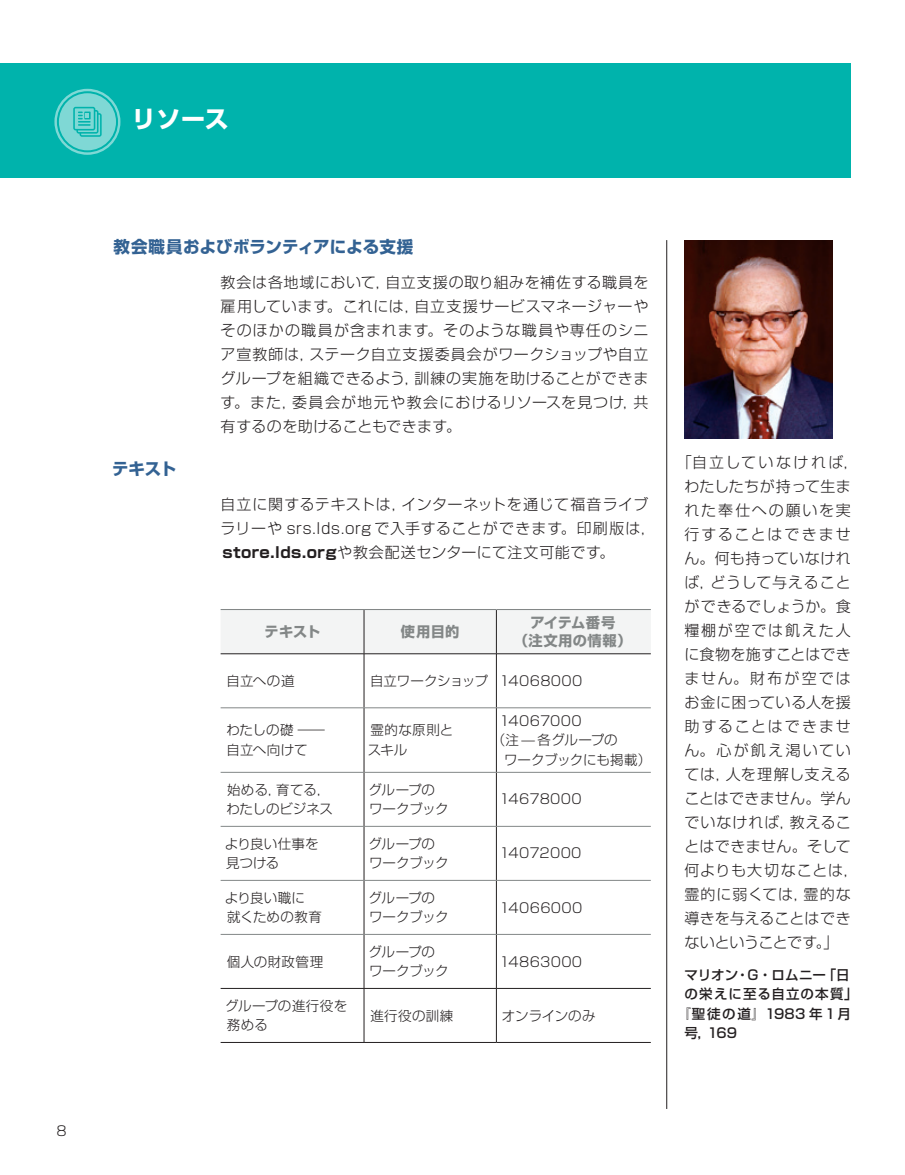
<style>
.page{position:relative;width:905px;height:1175px;background:#fff}
.page>*{position:absolute;margin:0;border:0;box-sizing:border-box;transform-origin:0 0}
.t1{font:700 24px "Shin Go Pr 6 N";color:#fff}
.t2{font:700 16.5px "Shin Go Pr 6 N";letter-spacing:.005em;color:#336293}
.t3{font:300 15px/24px "Shin Go Pr 6 N";letter-spacing:.045em;color:#231f20}
.t4{font:700 14.25px/18px "Shin Go Pr 6 N";letter-spacing:.02em;color:#838787;text-align:center}
.t5{font:300 13.5px/19.5px "Shin Go Pr 6 N";letter-spacing:.005em;color:#231f20}
.t6{font:300 13.5px/19.5px "Shin Go Pr 6 N";letter-spacing:-.015em;color:#231f20}
.t7{font:300 13.5px/19.5px "Shin Go Pr 6 N";letter-spacing:.025em;color:#231f20}
.t8{font:500 13.5px "Shin Go Pr 6 N";letter-spacing:.005em;color:#231f20}
.t9{font:500 13.5px "Shin Go Pr 6 N";letter-spacing:.13em;color:#231f20}
.t10{font:500 13.5px "Shin Go Pr 6 N";letter-spacing:.085em;color:#231f20}
.t11{font:300 13.5px "Shin Go Pr 6 N";letter-spacing:.03em;color:#231f20}
.t12{font:500 13.5px "Shin Go Pr 6 N";letter-spacing:.06em;color:#231f20}
.s1{font-weight:700}
</style>
<div class="page">
<div style="left:0;top:63px;width:850px;height:115px;background:#00b3ac"></div>
<hr style="left:666px;top:240px;width:1px;height:868px;background:#231f20">
<div style="left:221px;top:610px;width:429px;height:43px;background:#f3f4f4"></div>
<hr style="left:220px;top:609px;width:144px;height:1px;background:#838787">
<hr style="left:364px;top:609px;width:132px;height:1px;background:#838787">
<hr style="left:496px;top:609px;width:154px;height:1px;background:#838787">
<hr style="left:364px;top:654px;width:1px;height:53px;background:#231f20">
<hr style="left:496px;top:654px;width:1px;height:53px;background:#231f20">
<hr style="left:364px;top:708px;width:1px;height:64px;background:#231f20">
<hr style="left:496px;top:708px;width:1px;height:64px;background:#231f20">
<hr style="left:364px;top:772px;width:1px;height:54px;background:#231f20">
<hr style="left:496px;top:772px;width:1px;height:54px;background:#231f20">
<hr style="left:364px;top:826px;width:1px;height:54px;background:#231f20">
<hr style="left:496px;top:826px;width:1px;height:54px;background:#231f20">
<hr style="left:364px;top:880px;width:1px;height:54px;background:#231f20">
<hr style="left:496px;top:880px;width:1px;height:54px;background:#231f20">
<hr style="left:364px;top:934px;width:1px;height:54px;background:#231f20">
<hr style="left:496px;top:934px;width:1px;height:54px;background:#231f20">
<hr style="left:364px;top:988px;width:1px;height:54px;background:#231f20">
<hr style="left:496px;top:988px;width:1px;height:54px;background:#231f20">
<hr style="left:220px;top:653px;width:144px;height:1px;background:#231f20">
<hr style="left:364px;top:653px;width:132px;height:1px;background:#231f20">
<hr style="left:496px;top:653px;width:154px;height:1px;background:#231f20">
<hr style="left:220px;top:707px;width:144px;height:1px;background:#838787">
<hr style="left:364px;top:707px;width:132px;height:1px;background:#838787">
<hr style="left:496px;top:707px;width:154px;height:1px;background:#838787">
<hr style="left:220px;top:772px;width:144px;height:1px;background:#838787">
<hr style="left:364px;top:772px;width:132px;height:1px;background:#838787">
<hr style="left:496px;top:772px;width:154px;height:1px;background:#838787">
<hr style="left:220px;top:826px;width:144px;height:1px;background:#838787">
<hr style="left:364px;top:826px;width:132px;height:1px;background:#838787">
<hr style="left:496px;top:826px;width:154px;height:1px;background:#838787">
<hr style="left:220px;top:880px;width:144px;height:1px;background:#838787">
<hr style="left:364px;top:880px;width:132px;height:1px;background:#838787">
<hr style="left:496px;top:880px;width:154px;height:1px;background:#838787">
<hr style="left:220px;top:934px;width:144px;height:1px;background:#838787">
<hr style="left:364px;top:934px;width:132px;height:1px;background:#838787">
<hr style="left:496px;top:934px;width:154px;height:1px;background:#838787">
<hr style="left:220px;top:988px;width:144px;height:1px;background:#231f20">
<hr style="left:364px;top:988px;width:132px;height:1px;background:#231f20">
<hr style="left:496px;top:988px;width:154px;height:1px;background:#231f20">
<hr style="left:220px;top:1042px;width:144px;height:1px;background:#231f20">
<hr style="left:364px;top:1042px;width:132px;height:1px;background:#231f20">
<hr style="left:496px;top:1042px;width:154px;height:1px;background:#231f20">
<hr style="left:364px;top:610px;width:1px;height:43px;background:#231f20">
<hr style="left:496px;top:610px;width:1px;height:43px;background:#231f20">
<div style="left:54px;top:89px;width:66px;height:66px;border:2px solid #fff;border-radius:50%"></div>
<svg style="left:59px;top:93px;width:57px;height:57px"></svg>
<img style="left:684px;top:240px;width:148px;height:198px">
<p class="t5" style="left:56px;top:1120px;width:12px">8</p>
<h1 class="t1" style="left:132px;top:100px;width:98px">リソース</h1>
<p class="t2" style="left:113px;top:234px;width:301px">教会職員およびボランティアによる支援</p>
<p class="t3" style="left:220px;top:269px;width:429px;text-align:justify">教会は各地域において，自立支援の取り組みを補佐する職員を雇用しています。これには，自立支援サービスマネージャーやそのほかの職員が含まれます。そのような職員や専任のシニア宣教師は，ステーク自立支援委員会がワークショップや自立グループを組織できるよう，訓練の実施を助けることができます。また，委員会が地元や教会におけるリソースを見つけ，共有するのを助けることもできます。</p>
<p class="t2" style="left:112px;top:456px;width:66px">テキスト</p>
<p class="t3" style="left:220px;top:491px;width:437px">自立に関するテキストは，インターネットを通じて福音ライブラリーや srs.lds.org で入手することができます。印刷版は，<span class="s1">store.lds.org</span>や教会配送センターにて注文可能です。</p>
<p class="t4" style="left:264px;top:622px;width:57px">テキスト</p>
<p class="t4" style="left:401px;top:622px;width:60px">使用目的</p>
<p class="t4" style="left:514px;top:613px;width:119px">アイテム番号<br>（注文用の情報）</p>
<p class="t5" style="left:226px;top:670px;width:69px">自立への道</p>
<p class="t5" style="left:370px;top:670px;width:214px">自立ワークショップ 14068000</p>
<p class="t5" style="left:226px;top:719px;width:100px">わたしの礎 —自立へ向けて</p>
<p class="t7" style="left:368px;top:719px;width:87px">霊的な原則とスキル</p>
<p class="t5" style="left:499px;top:709px;width:84px">14067000</p>
<p class="t5" style="left:491px;top:729px;width:127px">（注 — 各グループの</p>
<p class="t6" style="left:504px;top:748px;width:149px">ワークブックにも掲載）</p>
<p class="t5" style="left:226px;top:778px;width:108px">始める，育てる，わたしのビジネス</p>
<p class="t6" style="left:368px;top:778px;width:81px">グループのワークブック</p>
<p class="t5" style="left:499px;top:788px;width:84px">14678000</p>
<p class="t5" style="left:225px;top:832px;width:95px">より良い仕事を見つける</p>
<p class="t6" style="left:368px;top:832px;width:81px">グループのワークブック</p>
<p class="t5" style="left:499px;top:842px;width:84px">14072000</p>
<p class="t5" style="left:225px;top:886px;width:99px">より良い職に<br>就くための教育</p>
<p class="t6" style="left:368px;top:886px;width:81px">グループのワークブック</p>
<p class="t5" style="left:499px;top:896px;width:84px">14066000</p>
<p class="t11" style="left:227px;top:950px;width:98px">個人の財政管理</p>
<p class="t6" style="left:368px;top:940px;width:81px">グループのワークブック</p>
<p class="t5" style="left:499px;top:950px;width:84px">14863000</p>
<p class="t7" style="left:225px;top:994px;width:124px">グループの進行役を務める</p>
<p class="t5" style="left:370px;top:1004px;width:84px">進行役の訓練</p>
<p class="t5" style="left:502px;top:1004px;width:95px">オンラインのみ</p>
<p class="t3" style="left:684px;top:449px;width:176px;text-indent:-8px">「自立していなければ，わたしたちが持って生まれた奉仕への願いを実行することはできません。何も持っていなければ，どうして与えることができるでしょうか。食糧棚が空では飢えた人に食物を施すことはできません。財布が空ではお金に困っている人を援助することはできません。心が飢え渇いていては，人を理解し支えることはできません。学んでいなければ，教えることはできません。そして何よりも大切なことは，霊的に弱くては，霊的な導きを与えることはできないということです。」</p>
<p class="t8" style="left:684px;top:963px;width:167px">マリオン・G・ロムニー「日</p>
<p class="t10" style="left:684px;top:983px;width:175px">の栄えに至る自立の本質」</p>
<p class="t9" style="left:677px;top:1002px;width:175px">『聖徒の道』1983 年1月</p>
<p class="t12" style="left:684px;top:1022px;width:54px">号，169</p>
</div>
